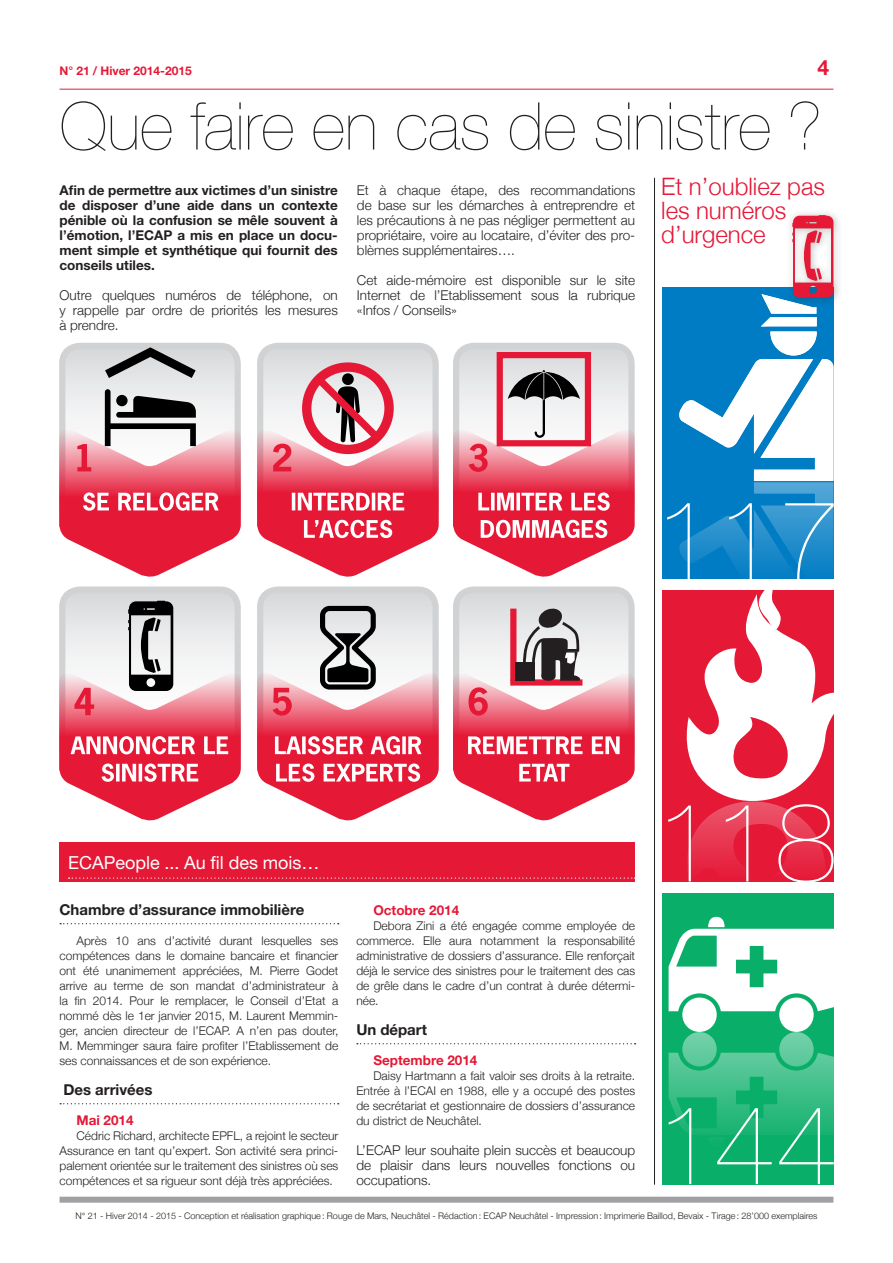
<style>
.page{position:relative;width:893px;height:1263px;background:#fff}
.page>*{position:absolute;margin:0;border:0;box-sizing:border-box;transform-origin:0 0}
.Gros_titre_ultra_lig{font:200 66px "Helvetica Neue";color:#231f20}
.Titre_bold_rouge{font:300 24px/24px "Helvetica Neue";color:#e51836}
.Édito_n__page{font:700 21px "Helvetica Neue LT";color:#e51836}
.Tire_ECAPeople{font:18px "Helvetica Neue LT";color:#fff}
.Titre_corps_10{font:700 15px "Helvetica Neue LT";color:#231f20}
.Texte_courant_justif{font:300 13.5px/15px "Helvetica Neue";color:#231f20;text-align:justify}
.Chapeau{font:700 13.5px/15px "Helvetica Neue LT";color:#231f20;text-align:justify}
.Sous-titre_retrait{font:700 13.5px "Helvetica Neue LT";color:#e51836}
.Texte_ECAPeople{font:300 12px/15px "Helvetica Neue";color:#231f20;text-align:justify}
.Sous-titre_retrait-2{font:300 12px/15px "Helvetica Neue";letter-spacing:-.005em;color:#231f20;text-align:justify}
.N{font:700 12px "Helvetica Neue LT";color:#e51836}
.Texte_courant_justif-2{font:300 9px "Helvetica Neue";color:#231f20}
</style>
<div class="page">
<div style="left:60px;top:1197px;width:773px;height:6px;background:#a1a1a5"></div>
<hr style="left:60px;top:89px;width:773px;height:1px;background:#e51836">
<hr style="left:654px;top:178px;width:1px;height:1007px;background:#231f20">
<div style="left:60px;top:842px;width:575px;height:39px;background:#e51836"></div>
<svg style="left:69px;top:877px;width:566px;height:2px"></svg>
<svg style="left:60px;top:923px;width:279px;height:1px"></svg>
<svg style="left:60px;top:1103px;width:279px;height:1px"></svg>
<svg style="left:357px;top:1043px;width:279px;height:1px"></svg>
<svg style="left:59px;top:346px;width:182px;height:231px"></svg>
<svg style="left:453px;top:346px;width:182px;height:231px"></svg>
<svg style="left:257px;top:346px;width:182px;height:231px"></svg>
<svg style="left:257px;top:590px;width:182px;height:231px"></svg>
<svg style="left:453px;top:590px;width:182px;height:231px"></svg>
<svg style="left:59px;top:590px;width:182px;height:231px"></svg>
<div style="left:662px;top:590px;width:171px;height:291px;background:#e51836"></div>
<div style="left:662px;top:287px;width:171px;height:292px;background:#007cc4"></div>
<div style="left:662px;top:893px;width:171px;height:291px;background:#09ae68"></div>
<svg style="left:669px;top:917px;width:165px;height:267px"></svg>
<div style="left:786px;top:209px;width:57px;height:98px;background:#231f20;opacity:.3"></div>
<svg style="left:667px;top:215px;width:176px;height:667px"></svg>
<p class="N" style="left:60px;top:63px;width:134px">N° 21 / Hiver 2014-2015</p>
<p class="Édito_n__page" style="left:817px;top:54px;width:13px">4</p>
<p class="Gros_titre_ultra_lig" style="left:60px;top:75px;width:764px">Que faire en cas de sinistre ?</p>
<p class="Chapeau" style="left:60px;top:182px;width:280px">Afin de permettre aux victimes d’un sinistre de disposer d’une aide dans un contexte pénible où la confusion se mêle souvent à l’émotion, l’ECAP a mis en place un docu&shy;ment simple et synthétique qui fournit des conseils utiles.</p>
<p class="Texte_courant_justif" style="left:60px;top:286px;width:280px">Outre quelques numéros de téléphone, on y rappelle par ordre de priorités les mesures à prendre.</p>
<p class="Texte_courant_justif" style="left:357px;top:181px;width:280px">Et à chaque étape, des recommandations de base sur les démarches à entreprendre et les précautions à ne pas négliger permettent au propriétaire, voire au locataire, d’éviter des pro&shy;blèmes supplémentaires….</p>
<p class="Texte_courant_justif" style="left:357px;top:271px;width:280px">Cet aide-mémoire est disponible sur le site Internet de l’Etablissement sous la rubrique «Infos / Conseils»</p>
<p class="Titre_bold_rouge" style="left:661px;top:172px;width:165px">Et n’oubliez pas les numéros d’urgence</p>
<p class="Tire_ECAPeople" style="left:68px;top:852px;width:253px">ECAPeople ... Au fil des mois…</p>
<p class="Titre_corps_10" style="left:60px;top:900px;width:246px">Chambre d’assurance immobilière</p>
<p class="Texte_ECAPeople" style="left:60px;top:932px;width:280px;text-indent:17px">Après 10 ans d’activité durant lesquelles ses compétences dans le domaine bancaire et financier ont été unanimement appréciées, M. Pierre Godet arrive au terme de son mandat d’administrateur à la fin 2014. Pour le remplacer, le Conseil d’Etat a nommé dès le 1er janvier 2015, M. Laurent Memmin&shy;ger, ancien directeur de l’ECAP. A n’en pas douter, M. Memminger saura faire profiter l’Etablissement de ses connaissances et de son expérience.</p>
<p class="Titre_corps_10" style="left:63px;top:1080px;width:90px">Des arrivées</p>
<p class="Sous-titre_retrait" style="left:77px;top:1111px;width:59px">Mai 2014</p>
<p class="Texte_ECAPeople" style="left:60px;top:1127px;width:280px;text-indent:17px">Cédric Richard, architecte EPFL, a rejoint le secteur Assurance en tant qu’expert. Son activité sera princi&shy;palement orientée sur le traitement des sinistres où ses compétences et sa rigueur sont déjà très appréciées.</p>
<p class="Sous-titre_retrait" style="left:373px;top:901px;width:87px">Octobre 2014</p>
<p class="Sous-titre_retrait-2" style="left:356px;top:917px;width:280px;text-indent:17px">Debora Zini a été engagée comme employée de commerce. Elle aura notamment la responsabilité administrative de dossiers d’assurance. Elle renforçait déjà le service des sinistres pour le traitement des cas de grêle dans le cadre d’un contrat à durée détermi&shy;née.</p>
<p class="Titre_corps_10" style="left:356px;top:1020px;width:72px">Un départ</p>
<p class="Sous-titre_retrait" style="left:373px;top:1051px;width:106px">Septembre 2014</p>
<p class="Texte_ECAPeople" style="left:356px;top:1067px;width:280px;text-indent:17px">Daisy Hartmann a fait valoir ses droits à la retraite.<br>Entrée à l’ECAI en 1988, elle y a occupé des postes de secrétariat et gestionnaire de dossiers d’assurance du district de Neuchâtel.</p>
<p class="Texte_courant_justif" style="left:356px;top:1141px;width:280px">L’ECAP leur souhaite plein succès et beaucoup de plaisir dans leurs nouvelles fonctions ou occupations.</p>
<p class="Texte_courant_justif-2" style="left:75px;top:1209px;width:743px">N° 21 - Hiver 2014 - 2015 - Conception et réalisation graphique: Rouge de Mars, Neuchâtel - Rédaction: ECAP Neuchâtel - Impression: Imprimerie Baillod, Bevaix - Tirage: 28’000 exemplaires</p>
</div>
